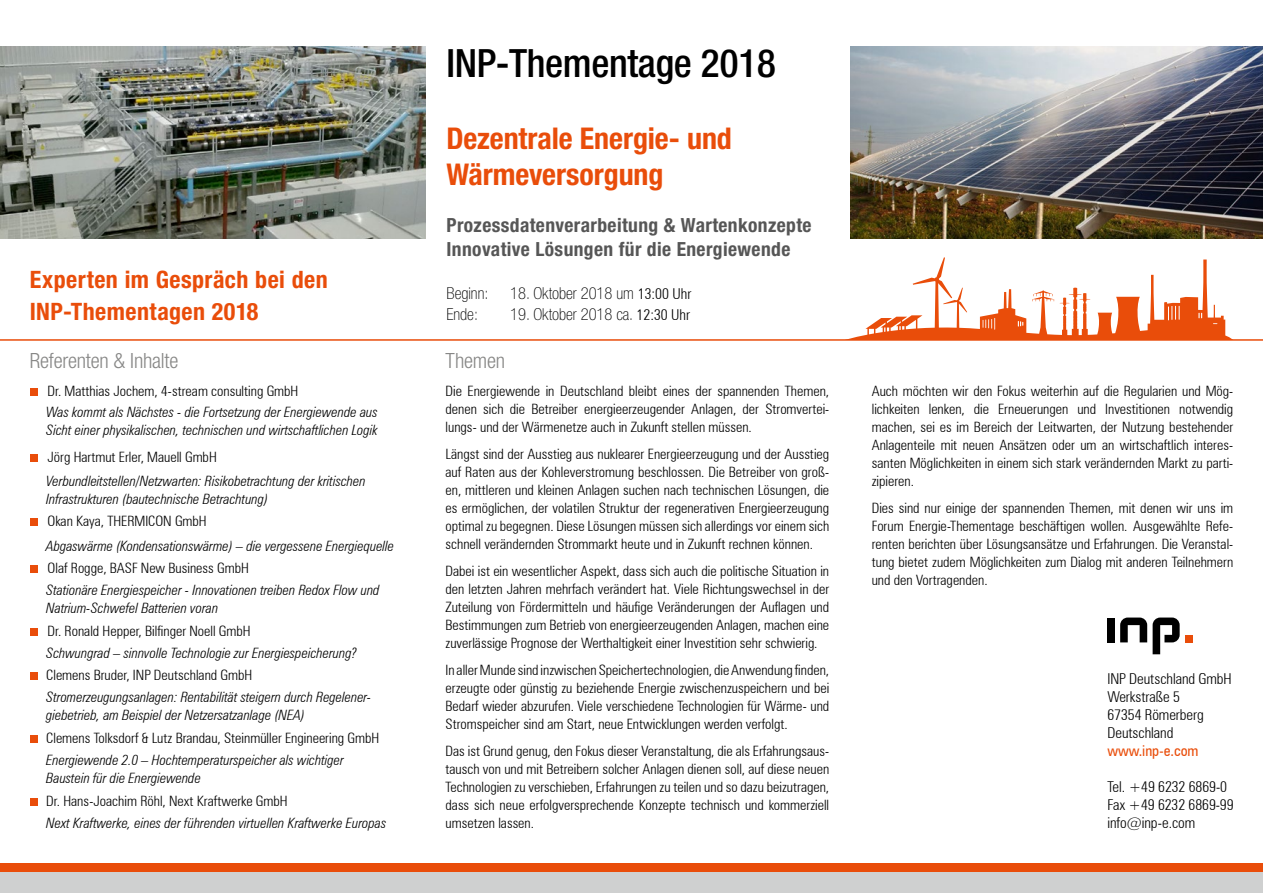
<style>
.page{position:relative;width:1263px;height:893px;background:#fff}
.page>*{position:absolute;margin:0;border:0;box-sizing:border-box;transform-origin:0 0}
.t1{font:500 condensed 39px "Helvetica Neue";letter-spacing:-.01em;color:#000}
.t2{font:700 condensed 30px/36px "Helvetica Neue";letter-spacing:-.005em;color:#e94d0a}
.t3{font:700 condensed 24px/31.5px "Helvetica Neue";letter-spacing:.02em;color:#e94d0a}
.t4{font:300 condensed 21px "Helvetica Neue";letter-spacing:-.01em;color:#878786}
.t5{font:700 condensed 19.5px/24px "Helvetica Neue";letter-spacing:.02em;color:#565656}
.t6{font:100 condensed 16.5px "Helvetica Neue";color:#000}
.t7{font:300 condensed 15px/18px "Zurich BT";letter-spacing:-.005em;color:#000}
.t8{font:condensed 15px "Zurich BT";letter-spacing:-.005em;color:#e94d0a}
.t9{font:300 condensed 14.25px/18px "Zurich BT";color:#000;text-align:justify}
.t10{font:italic 300 condensed 14.25px/18px "Zurich BT";color:#000}
.s1{font-family:"Zurich BT";font-weight:300;font-size:15px}
</style>
<div class="page">
<div style="left:0;top:866px;width:1263px;height:27px;background:#cfd0d0"></div>
<div style="left:0;top:863px;width:1263px;height:9px;background:#e94d0a"></div>
<div style="left:30px;top:388px;width:8px;height:8px;background:#e94d0a"></div>
<div style="left:30px;top:454px;width:8px;height:8px;background:#e94d0a"></div>
<div style="left:30px;top:518px;width:8px;height:8px;background:#e94d0a"></div>
<div style="left:30px;top:565px;width:8px;height:8px;background:#e94d0a"></div>
<div style="left:30px;top:628px;width:8px;height:7px;background:#e94d0a"></div>
<div style="left:30px;top:672px;width:8px;height:8px;background:#e94d0a"></div>
<div style="left:30px;top:735px;width:8px;height:7px;background:#e94d0a"></div>
<div style="left:30px;top:798px;width:8px;height:8px;background:#e94d0a"></div>
<img style="left:850px;top:47px;width:413px;height:191px">
<svg style="left:848px;top:257px;width:384px;height:82px"></svg>
<hr style="left:0;top:339px;width:1263px;height:2px;background:#e94d0a">
<img style="left:0;top:47px;width:425px;height:191px">
<svg style="left:1120px;top:617px;width:60px;height:37px"></svg>
<div style="left:1107px;top:618px;width:8px;height:24px;background:#000"></div>
<div style="left:1185px;top:635px;width:7px;height:7px;background:#e94d0a"></div>
<h3 class="t3" style="left:30px;top:264px;width:299px">Experten im Gespräch bei den<br>INP-Thementagen 2018</h3>
<h3 class="t4" style="left:30px;top:348px;width:150px">Referenten &amp; Inhalte</h3>
<p class="t9" style="left:48px;top:382px;width:252px">Dr. Matthias Jochem, 4-stream consulting GmbH</p>
<p class="t10" style="left:46px;top:403px;width:333px">Was kommt als Nächstes - die Fortsetzung der Energiewende aus<br>Sicht einer physikalischen, technischen und wirtschaftlichen Logik</p>
<p class="t9" style="left:48px;top:448px;width:171px">Jörg Hartmut Erler, Mauell GmbH</p>
<p class="t10" style="left:46px;top:472px;width:321px">Verbundleitstellen/Netzwarten: Risikobetrachtung der kritischen<br>Infrastrukturen (bautechnische Betrachtung)</p>
<p class="t9" style="left:48px;top:512px;width:161px">Okan Kaya, THERMICON GmbH</p>
<p class="t10" style="left:46px;top:537px;width:349px">Abgaswärme (Kondensationswärme) – die vergessene Energiequelle</p>
<p class="t9" style="left:48px;top:559px;width:203px">Olaf Rogge, BASF New Business GmbH</p>
<p class="t10" style="left:46px;top:581px;width:335px">Stationäre Energiespeicher - Innovationen treiben Redox Flow und<br>Natrium-Schwefel Batterien voran</p>
<p class="t9" style="left:48px;top:621px;width:205px">Dr. Ronald Hepper, Bilfinger Noell GmbH</p>
<p class="t10" style="left:46px;top:644px;width:312px">Schwungrad – sinnvolle Technologie zur Energiespeicherung?</p>
<p class="t9" style="left:46px;top:666px;width:207px">Clemens Bruder, INP Deutschland GmbH</p>
<p class="t10" style="left:46px;top:688px;width:326px">Stromerzeugungsanlagen: Rentabilität steigern durch Regelener&shy;giebetrieb, am Beispiel der Netzersatzanlage (NEA)</p>
<p class="t9" style="left:46px;top:728px;width:334px">Clemens Tolksdorf &amp; Lutz Brandau, Steinmüller Engineering GmbH</p>
<p class="t10" style="left:46px;top:751px;width:299px">Energiewende 2.0 – Hochtemperaturspeicher als wichtiger<br>Baustein für die Energiewende</p>
<p class="t9" style="left:46px;top:792px;width:243px">Dr. Hans-Joachim Röhl, Next Kraftwerke GmbH</p>
<p class="t10" style="left:46px;top:814px;width:342px">Next Kraftwerke, eines der führenden virtuellen Kraftwerke Europas</p>
<h1 class="t1" style="left:446px;top:40px;width:331px">INP-Thementage 2018</h1>
<h2 class="t2" style="left:446px;top:120px;width:287px">Dezentrale Energie- und<br>Wärmeversorgung</h2>
<h3 class="t5" style="left:446px;top:213px;width:367px">Prozessdatenverarbeitung &amp; Wartenkonzepte<br>Innovative Lösungen für die Energiewende</h3>
<p class="t6" style="left:446px;top:284px;width:43px">Beginn:</p>
<p class="t6" style="left:510px;top:284px;width:183px">18. Oktober 2018 um <span class="s1">13:00 Uhr</span></p>
<p class="t6" style="left:446px;top:305px;width:33px">Ende:</p>
<p class="t6" style="left:510px;top:305px;width:181px">19. Oktober 2018 ca. <span class="s1">12:30 Uhr</span></p>
<h3 class="t4" style="left:446px;top:348px;width:61px">Themen</h3>
<p class="t9" style="left:446px;top:382px;width:385px">Die Energiewende in Deutschland bleibt eines der spannenden Themen, denen sich die Betreiber energieerzeugender Anlagen, der Stromvertei&shy;lungs- und der Wärmenetze auch in Zukunft stellen müssen.</p>
<p class="t9" style="left:446px;top:445px;width:385px">Längst sind der Ausstieg aus nuklearer Energieerzeugung und der Ausstieg auf Raten aus der Kohleverstromung beschlossen. Die Betreiber von groß&shy;en, mittleren und kleinen Anlagen suchen nach technischen Lösungen, die es ermöglichen, der volatilen Struktur der regenerativen Energieerzeugung optimal zu begegnen. Diese Lösungen müssen sich allerdings vor einem sich schnell verändernden Strommarkt heute und in Zukunft rechnen können.</p>
<p class="t9" style="left:446px;top:562px;width:385px">Dabei ist ein wesentlicher Aspekt, dass sich auch die politische Situation in den letzten Jahren mehrfach verändert hat. Viele Richtungswechsel in der Zuteilung von Fördermitteln und häufige Veränderungen der Auflagen und Bestimmungen zum Betrieb von energieerzeugenden Anlagen, machen eine zuverlässige Prognose der Werthaltigkeit einer Investition sehr schwierig.</p>
<p class="t9" style="left:446px;top:661px;width:385px">In aller Munde sind inzwischen Speichertechnologien, die Anwendung finden, erzeugte oder günstig zu beziehende Energie zwischenzuspeichern und bei Bedarf wieder abzurufen. Viele verschiedene Technologien für Wärme- und Stromspeicher sind am Start, neue Entwicklungen werden verfolgt.</p>
<p class="t9" style="left:446px;top:742px;width:385px">Das ist Grund genug, den Fokus dieser Veranstaltung, die als Erfahrungsaus&shy;tausch von und mit Betreibern solcher Anlagen dienen soll, auf diese neuen Technologien zu verschieben, Erfahrungen zu teilen und so dazu beizutragen, dass sich neue erfolgversprechende Konzepte technisch und kommerziell umsetzen lassen.</p>
<p class="t9" style="left:872px;top:382px;width:363px">Auch möchten wir den Fokus weiterhin auf die Regularien und Mög&shy;lichkeiten lenken, die Erneuerungen und Investitionen notwendig machen, sei es im Bereich der Leitwarten, der Nutzung bestehender Anlagenteile mit neuen Ansätzen oder um an wirtschaftlich interes&shy;santen Möglichkeiten in einem sich stark verändernden Markt zu parti&shy;zipieren.</p>
<p class="t9" style="left:872px;top:499px;width:363px">Dies sind nur einige der spannenden Themen, mit denen wir uns im Forum Energie-Thementage beschäftigen wollen. Ausgewählte Refe&shy;renten berichten über Lösungsansätze und Erfahrungen. Die Veranstal&shy;tung bietet zudem Möglichkeiten zum Dialog mit anderen Teilnehmern und den Vortragenden.</p>
<p class="t7" style="left:1107px;top:669px;width:126px">INP Deutschland GmbH<br>Werkstraße 5<br>67354 Römerberg<br>Deutschland</p>
<p class="t8" style="left:1107px;top:741px;width:93px">www.inp-e.com</p>
<p class="t7" style="left:1107px;top:777px;width:128px">Tel. +49 6232 6869-0<br>Fax +49 6232 6869-99 info@inp-e.com</p>
</div>
